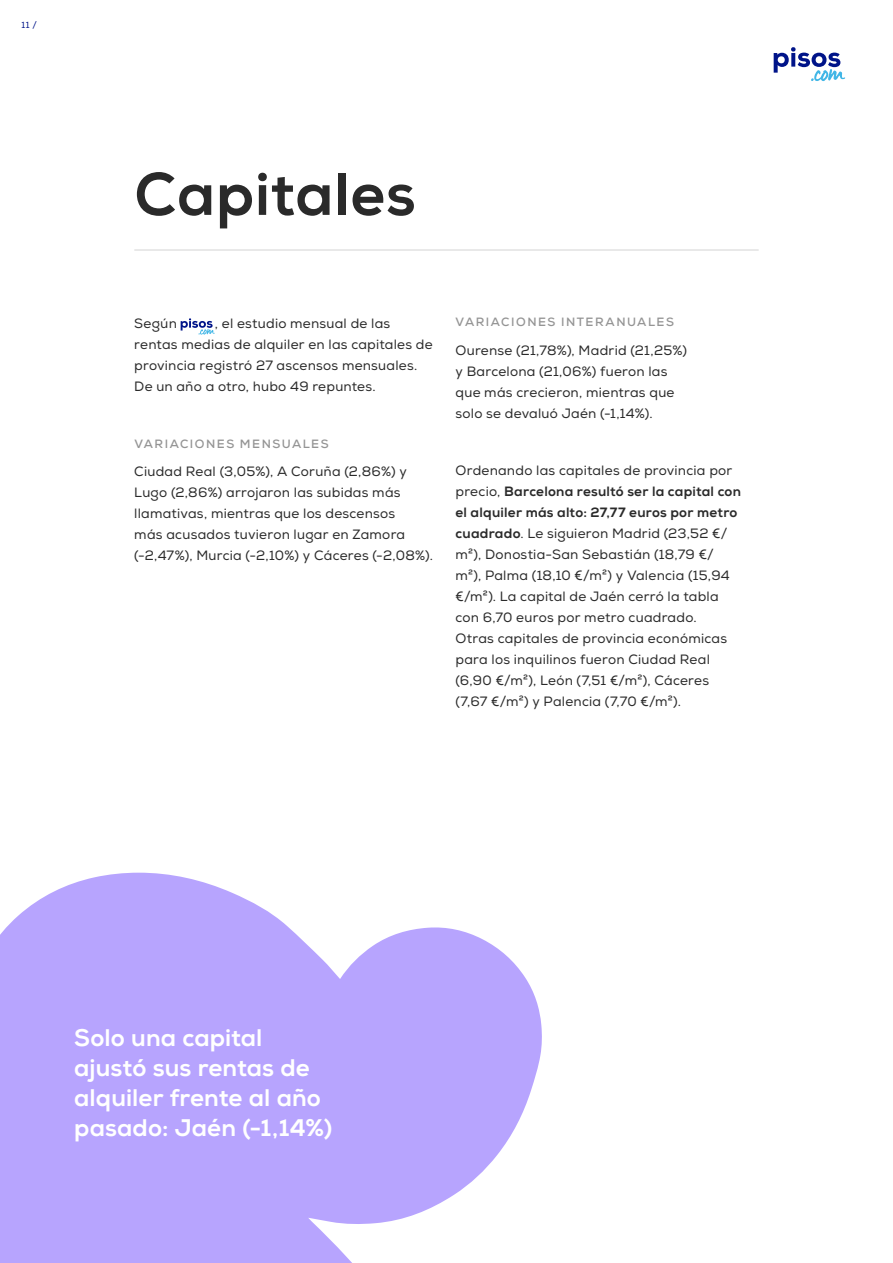
<style>
.page{position:relative;width:893px;height:1263px;background:#fff}
.page>*{position:absolute;margin:0;border:0;box-sizing:border-box;transform-origin:0 0}
.t1{font:800 60px "Nexa";letter-spacing:.01em;color:#2a2a2a}
.t2{font:800 24px/30px "Nexa";letter-spacing:.005em;color:#fff}
.t3{font:13.5px/21px "Nexa";letter-spacing:.015em;color:#2a2a2a}
.t4{font:700 12px "Nexa";letter-spacing:.125em;color:#949494}
.t5{font:9px "Nexa";color:#001489}
.s1{font-weight:800}
</style>
<div class="page">
<svg style="left:181px;top:318px;width:34px;height:17px"></svg>
<hr style="left:134px;top:250px;width:625px;height:1px;background:#d4d4d4">
<svg style="left:774px;top:47px;width:71px;height:34px"></svg>
<svg style="left:0;top:873px;width:542px;height:390px;fill:#b7a4fe"></svg>
<p class="t5" style="left:22px;top:20px;width:17px">11 /</p>
<p class="t1" style="left:134px;top:157px;width:283px">Capitales</p>
<p class="t3" style="left:134px;top:313px;width:44px">Según</p>
<p class="t3" style="left:134px;top:313px;width:300px;text-indent:81px">, el estudio mensual de las rentas medias de alquiler en las capitales de provincia registró 27 ascensos mensuales.<br>De un año a otro, hubo 49 repuntes.</p>
<p class="t4" style="left:134px;top:436px;width:196px">VARIACIONES MENSUALES</p>
<p class="t3" style="left:134px;top:461px;width:300px">Ciudad Real (3,05%), A Coruña (2,86%) y Lugo (2,86%) arrojaron las subidas más llamativas, mientras que los descensos<br>más acusados tuvieron lugar en Zamora (-2,47%), Murcia (-2,10%) y Cáceres (-2,08%).</p>
<p class="t4" style="left:456px;top:314px;width:220px">VARIACIONES INTERANUALES</p>
<p class="t3" style="left:455px;top:340px;width:233px">Ourense (21,78%), Madrid (21,25%) y Barcelona (21,06%) fueron las que más crecieron, mientras que solo se devaluó Jaén (-1,14%).</p>
<p class="t3" style="left:455px;top:460px;width:287px">Ordenando las capitales de provincia por precio, <span class="s1">Barcelona resultó ser la capital con el alquiler más alto: 27,77 euros por metro cuadrado</span>. Le siguieron Madrid (23,52 €/ m²), Donostia-San Sebastián (18,79 €/ m²), Palma (18,10 €/m²) y Valencia (15,94 €/m²). La capital de Jaén cerró la tabla con 6,70 euros por metro cuadrado.<br>Otras capitales de provincia económicas para los inquilinos fueron Ciudad Real (6,90 €/m²), León (7,51 €/m²), Cáceres (7,67 €/m²) y Palencia (7,70 €/m²).</p>
<p class="t2" style="left:74px;top:1023px;width:259px">Solo una capital ajustó sus rentas de alquiler frente al año pasado: Jaén (-1,14%)</p>
</div>
